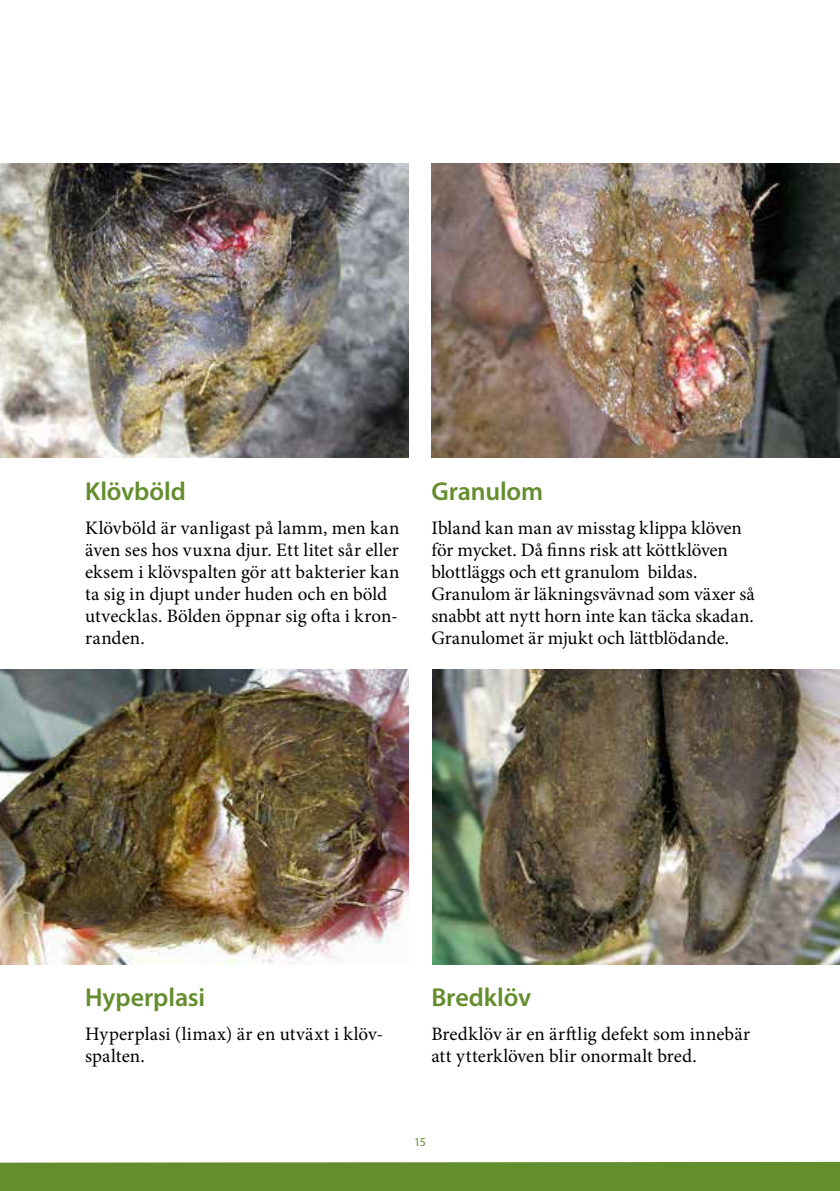
<style>
.page{position:relative;width:840px;height:1191px;background:#fff}
.page>*{position:absolute;margin:0;border:0;box-sizing:border-box;transform-origin:0 0}
.t1{font:600 26px "Myriad Pro";letter-spacing:-.005em;color:#648d2e}
.t2{font:19px/22px "Minion Pro";letter-spacing:.005em;color:#000}
.t3{font:12px "Myriad Pro";color:#648d2e}
</style>
<div class="page">
<div style="left:0;top:1161px;width:839px;height:30px;background:#648d2e"></div>
<img style="left:432px;top:669px;width:407px;height:295px">
<img style="left:431px;top:163px;width:408px;height:295px">
<img style="left:0;top:669px;width:408px;height:295px">
<img style="left:1px;top:163px;width:407px;height:295px">
<img style="left:0;top:163px;width:1px;height:295px">
<h1 class="t1" style="left:85px;top:475px;width:102px">Klövböld</h1>
<p class="t2" style="left:85px;top:516px;width:316px">Klövböld är vanligast på lamm, men kan även ses hos vuxna djur. Ett litet sår eller eksem i klövspalten gör att bakterier kan ta sig in djupt under huden och en böld utvecklas. Bölden öppnar sig ofta i kron&shy;randen.</p>
<h1 class="t1" style="left:431px;top:475px;width:113px">Granulom</h1>
<p class="t2" style="left:431px;top:516px;width:325px">Ibland kan man av misstag klippa klöven för mycket. Då finns risk att köttklöven blottläggs och ett granulom bildas.<br>Granulom är läkningsvävnad som växer så snabbt att nytt horn inte kan täcka skadan.<br>Granulomet är mjukt och lättblödande.</p>
<h1 class="t1" style="left:85px;top:981px;width:122px">Hyperplasi</h1>
<p class="t2" style="left:85px;top:1022px;width:299px">Hyperplasi (limax) är en utväxt i klöv&shy;spalten.</p>
<h1 class="t1" style="left:431px;top:981px;width:101px">Bredklöv</h1>
<p class="t2" style="left:431px;top:1022px;width:320px">Bredklöv är en ärftlig defekt som innebär att ytterklöven blir onormalt bred.</p>
<p class="t3" style="left:414px;top:1134px;width:13px">15</p>
</div>
